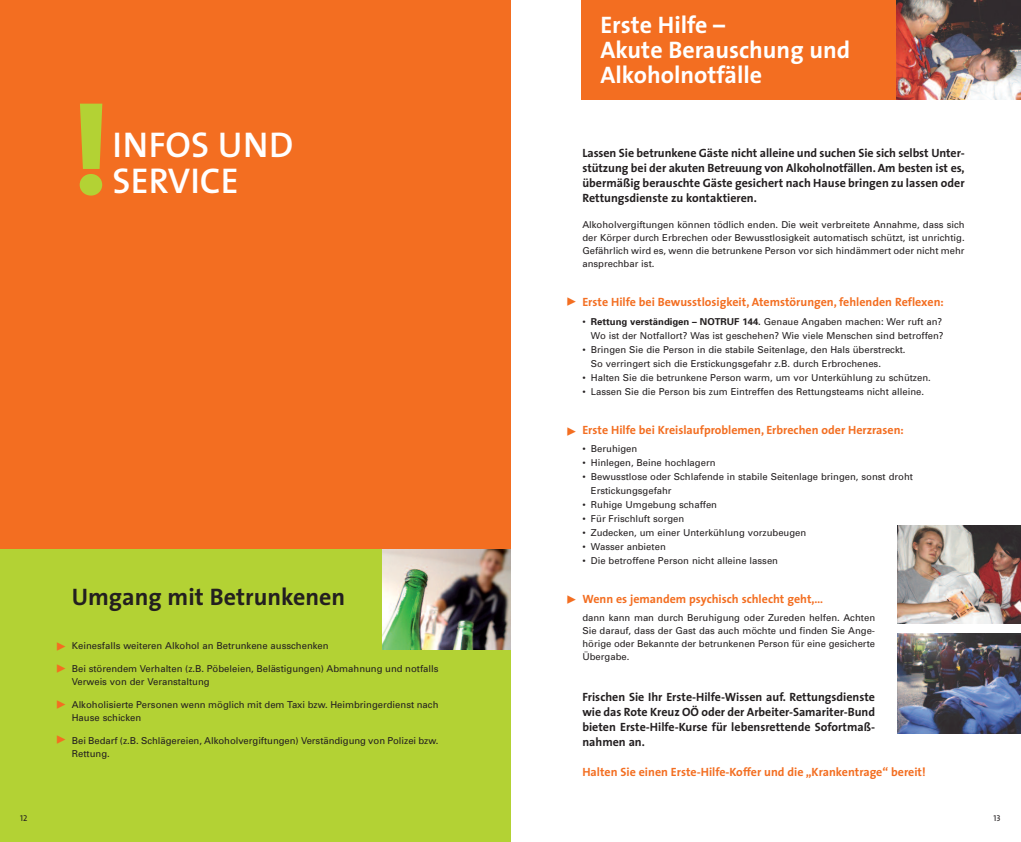
<style>
.page{position:relative;width:1021px;height:842px;background:#fff}
.page>*{position:absolute;margin:0;border:0;box-sizing:border-box;transform-origin:0 0}
.t1{font:800 125.1px "The Sans";color:#b3d234}
.t2{font:600 36px "The Sans";color:#fff}
.t3{font:700 24px/25px "The Sans";color:#fff}
.t4{font:700 24px "The Sans";color:#231f20}
.t5{font:700 12px/15px "The Sans";color:#231f20;text-align:justify}
.t6{font:700 12px "The Sans";color:#f36e21}
.t7{font:12px/22px "The Sans Bold Expert";color:#f36e21}
.t8{font:9.5px/13px "Univers";color:#231f20}
.t9{font:8.5px "The Sans Caps";color:#231f20}
.s1{font-weight:700}
</style>
<div class="page">
<div style="left:0;top:0;width:510px;height:553px;background:#f36e21"></div>
<div style="left:0;top:550px;width:510px;height:292px;background:#b3d234"></div>
<div style="left:581px;top:0;width:439px;height:99px;background:#f36e21"></div>
<img style="left:897px;top:634px;width:123px;height:99px">
<img style="left:896px;top:0;width:124px;height:99px">
<img style="left:897px;top:525px;width:123px;height:99px">
<img style="left:382px;top:550px;width:128px;height:99px">
<h1 class="t1" style="left:72px;top:103px;width:40px">!</h1>
<h2 class="t2" style="left:113px;top:130px;width:182px">INFOS UND</h2>
<h2 class="t2" style="left:113px;top:166px;width:128px">SERVICE</h2>
<h3 class="t4" style="left:72px;top:587px;width:275px">Umgang mit Betrunkenen</h3>
<p class="t8" style="left:72px;top:640px;width:258px">Keinesfalls weiteren Alkohol an Betrunkene ausschenken</p>
<p class="t8" style="left:72px;top:663px;width:368px">Bei störendem Verhalten (z.B. Pöbeleien, Belästigungen) Abmahnung und notfalls<br>Verweis von der Veranstaltung</p>
<p class="t8" style="left:72px;top:699px;width:368px">Alkoholisierte Personen wenn möglich mit dem Taxi bzw. Heimbringerdienst nach<br>Hause schicken</p>
<p class="t8" style="left:72px;top:735px;width:368px">Bei Bedarf (z.B. Schlägereien, Alkoholvergiftungen) Verständigung von Polizei bzw.<br>Rettung.</p>
<p class="t7" style="left:55px;top:636px;width:13px">˘ ˘</p>
<p class="t7" style="left:55px;top:694px;width:13px">˘</p>
<p class="t7" style="left:55px;top:729px;width:13px">˘</p>
<h3 class="t3" style="left:600px;top:15px;width:251px">Erste Hilfe –<br>Akute Berauschung und<br>Alkoholnotfälle</h3>
<p class="t5" style="left:582px;top:147px;width:384px">Lassen Sie betrunkene Gäste nicht alleine und suchen Sie sich selbst Unter&shy;stützung bei der akuten Betreuung von Alkoholnotfällen. Am besten ist es, übermäßig berauschte Gäste gesichert nach Hause bringen zu lassen oder Rettungsdienste zu kontaktieren.</p>
<p class="t8" style="left:582px;top:219px;width:384px;text-align:justify">Alkoholvergiftungen können tödlich enden. Die weit verbreitete Annahme, dass sich der Körper durch Erbrechen oder Bewusstlosigkeit automatisch schützt, ist unrichtig.<br>Gefährlich wird es, wenn die betrunkene Person vor sich hindämmert oder nicht mehr ansprechbar ist.</p>
<p class="t6" style="left:582px;top:298px;width:363px">Erste Hilfe bei Bewusstlosigkeit, Atemstörungen, fehlenden Reflexen:</p>
<p class="t8" style="left:582px;top:316px;width:363px;line-height:14px;text-align:right">• <span class="s1">Rettung verständigen – NOTRUF 144.</span> Genaue Angaben machen: Wer ruft an?<br>Wo ist der Notfallort? Was ist geschehen? Wie viele Menschen sind betroffen?</p>
<p class="t8" style="left:591px;top:344px;width:316px;line-height:14px;text-indent:-9px">• Bringen Sie die Person in die stabile Seitenlage, den Hals überstreckt.<br>So verringert sich die Erstickungsgefahr z.B. durch Erbrochenes.</p>
<p class="t8" style="left:582px;top:372px;width:350px">• Halten Sie die betrunkene Person warm, um vor Unterkühlung zu schützen.</p>
<p class="t8" style="left:582px;top:386px;width:343px">• Lassen Sie die Person bis zum Eintreffen des Rettungsteams nicht alleine.</p>
<p class="t6" style="left:582px;top:426px;width:323px">Erste Hilfe bei Kreislaufproblemen, Erbrechen oder Herzrasen:</p>
<p class="t8" style="left:582px;top:443px;width:56px">• Beruhigen</p>
<p class="t8" style="left:582px;top:457px;width:135px">• Hinlegen, Beine hochlagern</p>
<p class="t8" style="left:591px;top:471px;width:323px;line-height:14px;text-indent:-9px">• Bewusstlose oder Schlafende in stabile Seitenlage bringen, sonst droht<br>Erstickungsgefahr</p>
<p class="t8" style="left:582px;top:499px;width:136px">• Ruhige Umgebung schaffen</p>
<p class="t8" style="left:582px;top:513px;width:103px">• Für Frischluft sorgen</p>
<p class="t8" style="left:582px;top:527px;width:225px">• Zudecken, um einer Unterkühlung vorzubeugen</p>
<p class="t8" style="left:582px;top:541px;width:85px">• Wasser anbieten</p>
<p class="t8" style="left:582px;top:555px;width:197px">• Die betroffene Person nicht alleine lassen</p>
<p class="t6" style="left:582px;top:595px;width:242px">Wenn es jemandem psychisch schlecht geht,…</p>
<p class="t8" style="left:582px;top:612px;width:294px;text-align:justify">dann kann man durch Beruhigung oder Zureden helfen. Achten Sie darauf, dass der Gast das auch möchte und finden Sie Ange&shy;hörige oder Bekannte der betrunkenen Person für eine gesicherte Übergabe.</p>
<p class="t5" style="left:582px;top:691px;width:294px">Frischen Sie Ihr Erste-Hilfe-Wissen auf. Rettungsdienste wie das Rote Kreuz OÖ oder der Arbeiter-Samariter-Bund bieten Erste-Hilfe-Kurse für lebensrettende Sofortmaß&shy;nahmen an.</p>
<p class="t6" style="left:582px;top:768px;width:345px">Halten Sie einen Erste-Hilfe-Koffer und die „Krankentrage“ bereit!</p>
<p class="t9" style="left:20px;top:815px;width:9px">12</p>
<p class="t9" style="left:993px;top:815px;width:9px">13</p>
</div>
